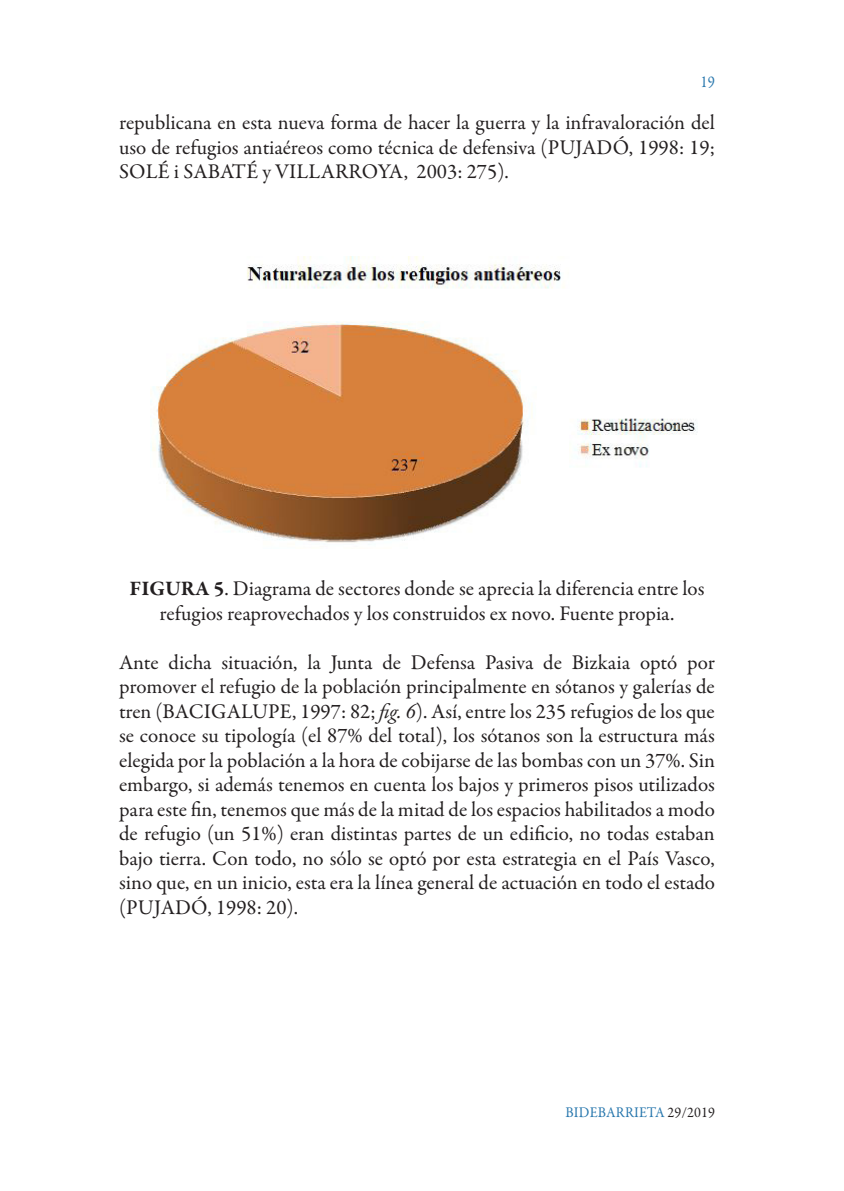
<style>
.page{position:relative;width:844px;height:1191px;background:#fff}
.page>*{position:absolute;margin:0;border:0;box-sizing:border-box;transform-origin:0 0}
.t1{font:21px/24.5px "Garamond Premr Pro";color:#231f20;text-align:justify}
.t2{font:16.62px "Garamond Premr Pro";color:#2877ad;scale:.88 1}
.t3{font:14.88px "Garamond Premr Pro";letter-spacing:.01em;color:#2877ad;scale:.95 1}
.s1{font-weight:700}
.s2{font-style:italic}
.s3{color:#231f20}
</style>
<div class="page">
<img style="left:152px;top:256px;width:546px;height:287px">
<p class="t2" style="left:700px;top:72px;width:18px">19</p>
<p class="t1" style="left:119px;top:111px;width:597px">republicana en esta nueva forma de hacer la guerra y la infravaloración del uso de refugios antiaéreos como técnica de defensiva (PUJADÓ, 1998: 19; SOLÉ i SABATÉ y VILLARROYA, 2003: 275).</p>
<p class="t1" style="left:129px;top:576px;width:576px;text-align:center"><span class="s1">FIGURA 5</span>. Diagrama de sectores donde se aprecia la diferencia entre los refugios reaprovechados y los construidos ex novo. Fuente propia.</p>
<p class="t1" style="left:119px;top:650px;width:597px">Ante dicha situación, la Junta de Defensa Pasiva de Bizkaia optó por promover el refugio de la población principalmente en sótanos y galerías de tren (BACIGALUPE, 1997: 82; <span class="s2">fig. 6</span>). Así, entre los 235 refugios de los que se conoce su tipología (el 87% del total), los sótanos son la estructura más elegida por la población a la hora de cobijarse de las bombas con un 37%. Sin embargo, si además tenemos en cuenta los bajos y primeros pisos utilizados para este fin, tenemos que más de la mitad de los espacios habilitados a modo de refugio (un 51%) eran distintas partes de un edificio, no todas estaban bajo tierra. Con todo, no sólo se optó por esta estrategia en el País Vasco, sino que, en un inicio, esta era la línea general de actuación en todo el estado (PUJADÓ, 1998: 20).</p>
<p class="t3" style="left:565px;top:1103px;width:159px">BIDEBARRIETA <span class="s3">29/2019</span></p>
</div>
